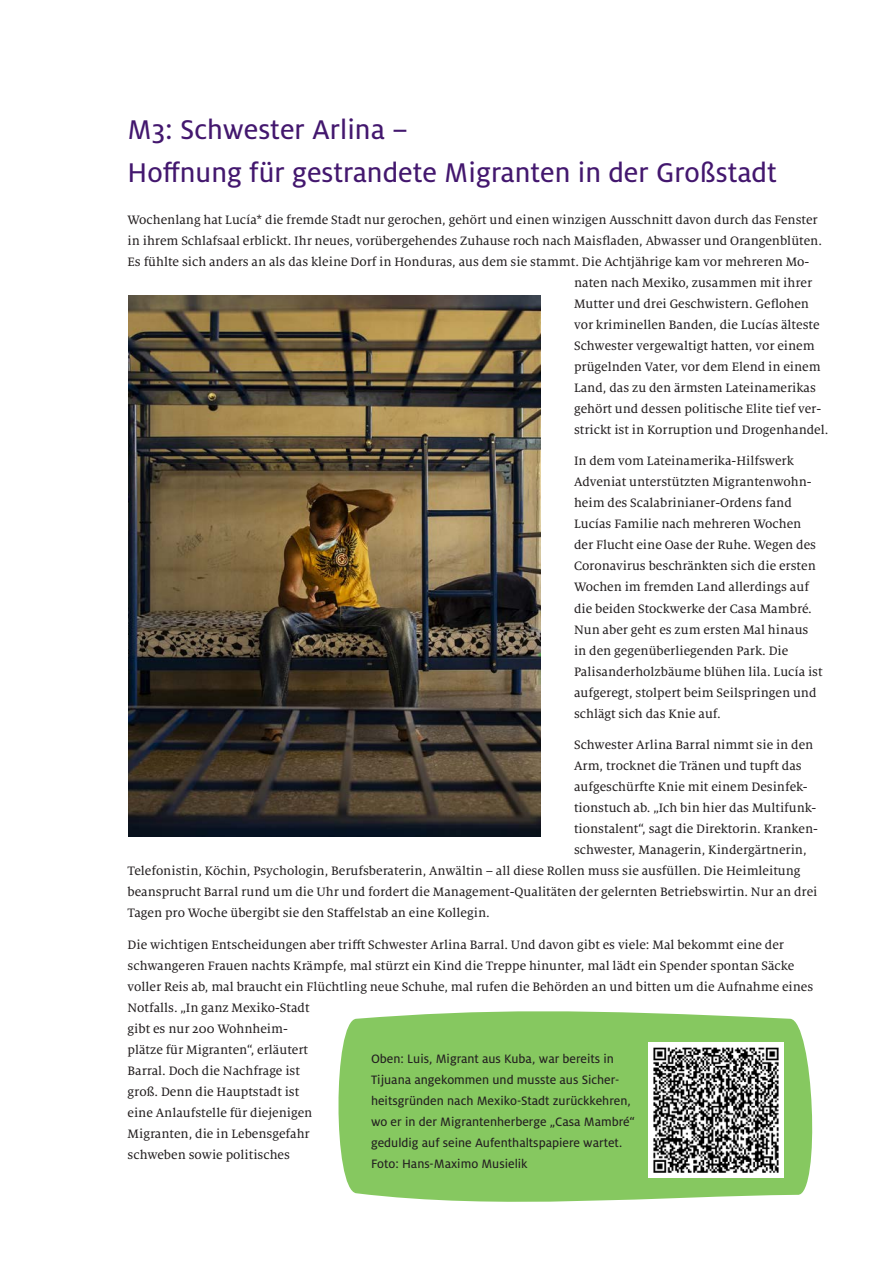
<style>
.page{position:relative;width:893px;height:1263px;background:#fff}
.page>*{position:absolute;margin:0;border:0;box-sizing:border-box;transform-origin:0 0}
.t1{font:30px/42.5px "Milo OT Text";color:#43176e}
.t2{font:13.5px/21px "Milo Serif OT Text";color:#231f20}
.t3{font:13.5px/21px "Milo OT Text";color:#231f20}
</style>
<div class="page">
<img style="left:129px;top:295px;width:411px;height:541px">
<svg style="left:338px;top:1011px;width:475px;height:191px;background:#8ecc6b"></svg>
<img style="left:649px;top:1043px;width:134px;height:134px">
<h1 class="t1" style="left:128px;top:109px;width:651px">M3: Schwester Arlina –<br>Hoffnung für gestrandete Migranten in der Großstadt</h1>
<p class="t2" style="left:128px;top:209px;width:692px">Wochenlang hat Lucía* die fremde Stadt nur gerochen, gehört und einen winzigen Ausschnitt davon durch das Fenster</p>
<p class="t2" style="left:128px;top:230px;width:696px">in ihrem Schlafsaal erblickt. Ihr neues, vorübergehendes Zuhause roch nach Maisfladen, Abwasser und Orangenblüten.</p>
<p class="t2" style="left:128px;top:251px;width:683px">Es fühlte sich anders an als das kleine Dorf in Honduras, aus dem sie stammt. Die Achtjährige kam vor mehreren Mo-</p>
<p class="t2" style="left:574px;top:272px;width:240px">naten nach Mexiko, zusammen mit ihrer</p>
<p class="t2" style="left:574px;top:293px;width:236px">Mutter und drei Geschwistern. Geflohen</p>
<p class="t2" style="left:574px;top:314px;width:247px">vor kriminellen Banden, die Lucías älteste</p>
<p class="t2" style="left:574px;top:335px;width:242px">Schwester vergewaltigt hatten, vor einem</p>
<p class="t2" style="left:574px;top:356px;width:248px">prügelnden Vater, vor dem Elend in einem</p>
<p class="t2" style="left:574px;top:377px;width:243px">Land, das zu den ärmsten Lateinamerikas</p>
<p class="t2" style="left:574px;top:398px;width:249px">gehört und dessen politische Elite tief ver-</p>
<p class="t2" style="left:574px;top:419px;width:256px">strickt ist in Korruption und Drogenhandel.</p>
<p class="t2" style="left:574px;top:451px;width:250px">In dem vom Lateinamerika-Hilfswerk Adveniat unterstützten Migrantenwohn&shy;heim des Scalabrinianer-Ordens fand Lucías Familie nach mehreren Wochen der Flucht eine Oase der Ruhe. Wegen des Coronavirus beschränkten sich die ersten Wochen im fremden Land allerdings auf die beiden Stockwerke der Casa Mambré.<br>Nun aber geht es zum ersten Mal hinaus in den gegenüberliegenden Park. Die Palisanderholzbäume blühen lila. Lucía ist aufgeregt, stolpert beim Seilspringen und schlägt sich das Knie auf.</p>
<p class="t2" style="left:574px;top:735px;width:241px">Schwester Arlina Barral nimmt sie in den</p>
<p class="t2" style="left:574px;top:756px;width:229px">Arm, trocknet die Tränen und tupft das</p>
<p class="t2" style="left:574px;top:777px;width:235px">aufgeschürfte Knie mit einem Desinfek-</p>
<p class="t2" style="left:574px;top:798px;width:244px">tionstuch ab. „Ich bin hier das Multifunk-</p>
<p class="t2" style="left:574px;top:819px;width:244px">tionstalent“, sagt die Direktorin. Kranken-</p>
<p class="t2" style="left:574px;top:840px;width:234px">schwester, Managerin, Kindergärtnerin,</p>
<p class="t2" style="left:128px;top:861px;width:674px">Telefonistin, Köchin, Psychologin, Berufsberaterin, Anwältin – all diese Rollen muss sie ausfüllen. Die Heimleitung</p>
<p class="t2" style="left:128px;top:882px;width:691px">beansprucht Barral rund um die Uhr und fordert die Management-Qualitäten der gelernten Betriebswirtin. Nur an drei</p>
<p class="t2" style="left:128px;top:903px;width:364px">Tagen pro Woche übergibt sie den Staffelstab an eine Kollegin.</p>
<p class="t2" style="left:128px;top:934px;width:687px">Die wichtigen Entscheidungen aber trifft Schwester Arlina Barral. Und davon gibt es viele: Mal bekommt eine der schwangeren Frauen nachts Krämpfe, mal stürzt ein Kind die Treppe hinunter, mal lädt ein Spender spontan Säcke voller Reis ab, mal braucht ein Flüchtling neue Schuhe, mal rufen die Behörden an und bitten um die Aufnahme eines Notfalls. „In ganz Mexiko-Stadt<br>gibt es nur 200 Wohnheim-<br>plätze für Migranten“, erläutert<br>Barral. Doch die Nachfrage ist<br>groß. Denn die Hauptstadt ist<br>eine Anlaufstelle für diejenigen<br>Migranten, die in Lebensgefahr<br>schweben sowie politisches</p>
<p class="t3" style="left:371px;top:1048px;width:265px">Oben: Luis, Migrant aus Kuba, war bereits in Tijuana angekommen und musste aus Sicher&shy;heitsgründen nach Mexiko-Stadt zurückkehren, wo er in der Migrantenherberge „Casa Mambré“ geduldig auf seine Aufenthaltspapiere wartet.<br>Foto: Hans-Maximo Musielik</p>
</div>
